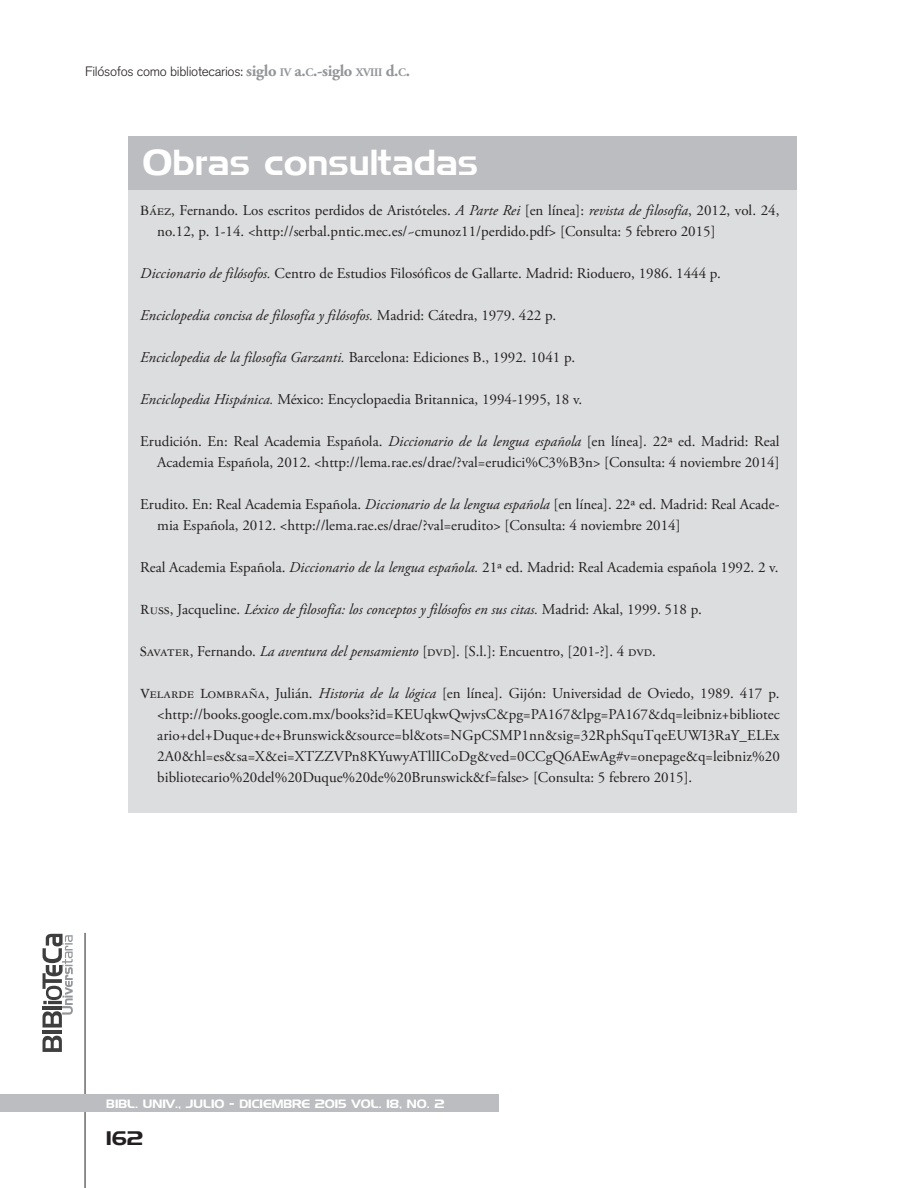
<style>
.page{position:relative;width:918px;height:1188px;background:#fff}
.page>*{position:absolute;margin:0;border:0;box-sizing:border-box;transform-origin:0 0}
.RESUMEN_-_Titulo{font:36px "Denmark";color:#fff}
.t1{font:19.5px "Denmark";color:#231f20}
.Referencias{font:15px/21px "Adobe Garamond Pro";color:#231f20}
.Referencias-2{font:italic 15px "Adobe Garamond Pro";color:#231f20}
.t2{font:300 13.5px "Akzidenz Grotesk BE";letter-spacing:-.02em;color:#231f20}
.t3{font:12px "Denmark";color:#fff}
.s1{font-family:"Adobe Garamond Pro";font-weight:700;font-size:16.5px;color:#939598}
.s2{font-family:"Adobe Garamond Pro";font-weight:700;font-size:11.55px;color:#939598}
.s3{font-family:"Garamond Three SC"}
.s4{font-style:italic}
.s5{font-style:normal}
.s6{font-family:"Garamond Three SC";font-style:normal}
</style>
<div class="page">
<svg style="left:43px;top:1036px;width:19px;height:16px"></svg>
<hr style="left:43px;top:1030px;width:19px;height:4px;background:#3e3e3f">
<svg style="left:43px;top:934px;width:30px;height:94px"></svg>
<hr style="left:85px;top:933px;width:1px;height:255px;background:#231f20">
<div style="left:0;top:1094px;width:498px;height:17px;background:#bcbdc0"></div>
<div style="left:128px;top:190px;width:668px;height:623px;background:#dcdddf"></div>
<div style="left:128px;top:136px;width:668px;height:54px;background:#bcbdc0"></div>
<p class="t2" style="left:85px;top:63px;width:327px">Filósofos como bibliotecarios: <span class="s1">siglo</span> <span class="s2">IV</span> <span class="s1">a.</span><span class="s2">C</span><span class="s1">.</span><span class="s1">-siglo</span> <span class="s2">XVIII</span> <span class="s1">d.</span><span class="s2">C</span><span class="s1">.</span></p>
<p class="RESUMEN_-_Titulo" style="left:143px;top:141px;width:337px">Obras consultadas</p>
<p class="Referencias" style="left:157px;top:200px;width:624px;text-indent:-17px"><span class="s3">Báez</span>, Fernando. Los escritos perdidos de Aristóteles. <span class="s4">A Parte Rei</span> [en línea]: <span class="s4">revista de filosofía</span>, 2012, vol. 24, no.12, p. 1-14. &lt;http://serbal.pntic.mec.es/~cmunoz11/perdido.pdf&gt; [Consulta: 5 febrero 2015]</p>
<p class="Referencias" style="left:140px;top:263px;width:582px"><span class="s4">Diccionario de filósofos.</span> Centro de Estudios Filosóficos de Gallarte. Madrid: Rioduero, 1986. 1444 p.</p>
<p class="Referencias-2" style="left:140px;top:306px;width:417px">Enciclopedia concisa de filosofía y filósofos. <span class="s5">Madrid: Cátedra, 1979. 422 p.</span></p>
<p class="Referencias-2" style="left:140px;top:348px;width:437px">Enciclopedia de la filosofía Garzanti. <span class="s5">Barcelona: Ediciones B., 1992. 1041 p.</span></p>
<p class="Referencias" style="left:140px;top:389px;width:443px"><span class="s4">Enciclopedia Hispánica.</span> México: Encyclopaedia Britannica, 1994-1995, 18 v.</p>
<p class="Referencias" style="left:140px;top:431px;width:641px;text-align:right">Erudición. En: Real Academia Española. <span class="s4">Diccionario de la lengua española</span> [en línea]. 22ª ed. Madrid: Real<br>Academia Española, 2012. &lt;http://lema.rae.es/drae/?val=erudici%C3%B3n&gt; [Consulta: 4 noviembre 2014]</p>
<p class="Referencias" style="left:157px;top:494px;width:624px;text-indent:-17px">Erudito. En: Real Academia Española. <span class="s4">Diccionario de la lengua española</span> [en línea]. 22ª ed. Madrid: Real Acade&shy;mia Española, 2012. &lt;http://lema.rae.es/drae/?val=erudito&gt; [Consulta: 4 noviembre 2014]</p>
<p class="Referencias" style="left:140px;top:557px;width:640px">Real Academia Española. <span class="s4">Diccionario de la lengua española.</span> 21ª ed. Madrid: Real Academia española 1992. 2 v.</p>
<p class="Referencias-2" style="left:140px;top:600px;width:563px"><span class="s6">Russ</span><span class="s5">, Jacqueline.</span> Léxico de filosofía: los conceptos y filósofos en sus citas. <span class="s5">Madrid: Akal, 1999. 518 p.</span></p>
<p class="Referencias" style="left:140px;top:641px;width:517px"><span class="s3">Savater</span>, Fernando. <span class="s4">La aventura del pensamiento</span> [<span class="s3">dvd</span>]. [S.l.]: Encuentro, [201-?]. 4 <span class="s3">dvd</span>.</p>
<p class="Referencias" style="left:157px;top:683px;width:624px;text-align:justify;text-indent:-17px"><span class="s3">Velarde Lombraña,</span> Julián. <span class="s4">Historia de la lógica</span> [en línea]. Gijón: Universidad de Oviedo, 1989. 417 p. &lt;http://books.google.com.mx/books?id=KEUqkwQwjvsC&amp;pg=PA167&amp;lpg=PA167&amp;dq=leibniz+bibliotec ario+del+Duque+de+Brunswick&amp;source=bl&amp;ots=NGpCSMP1nn&amp;sig=32RphSquTqeEUWI3RaY_ELEx 2A0&amp;hl=es&amp;sa=X&amp;ei=XTZZVPn8KYuwyATllICoDg&amp;ved=0CCgQ6AEwAg#v=onepage&amp;q=leibniz%20 bibliotecario%20del%20Duque%20de%20Brunswick&amp;f=false&gt; [Consulta: 5 febrero 2015].</p>
<p class="t3" style="left:106px;top:1096px;width:340px">BIBL. UNIV., JULIO - DICIEMBRE 2015 VOL. 18, NO. 2</p>
<h2 class="t1" style="left:106px;top:1127px;width:39px">162</h2>
</div>
